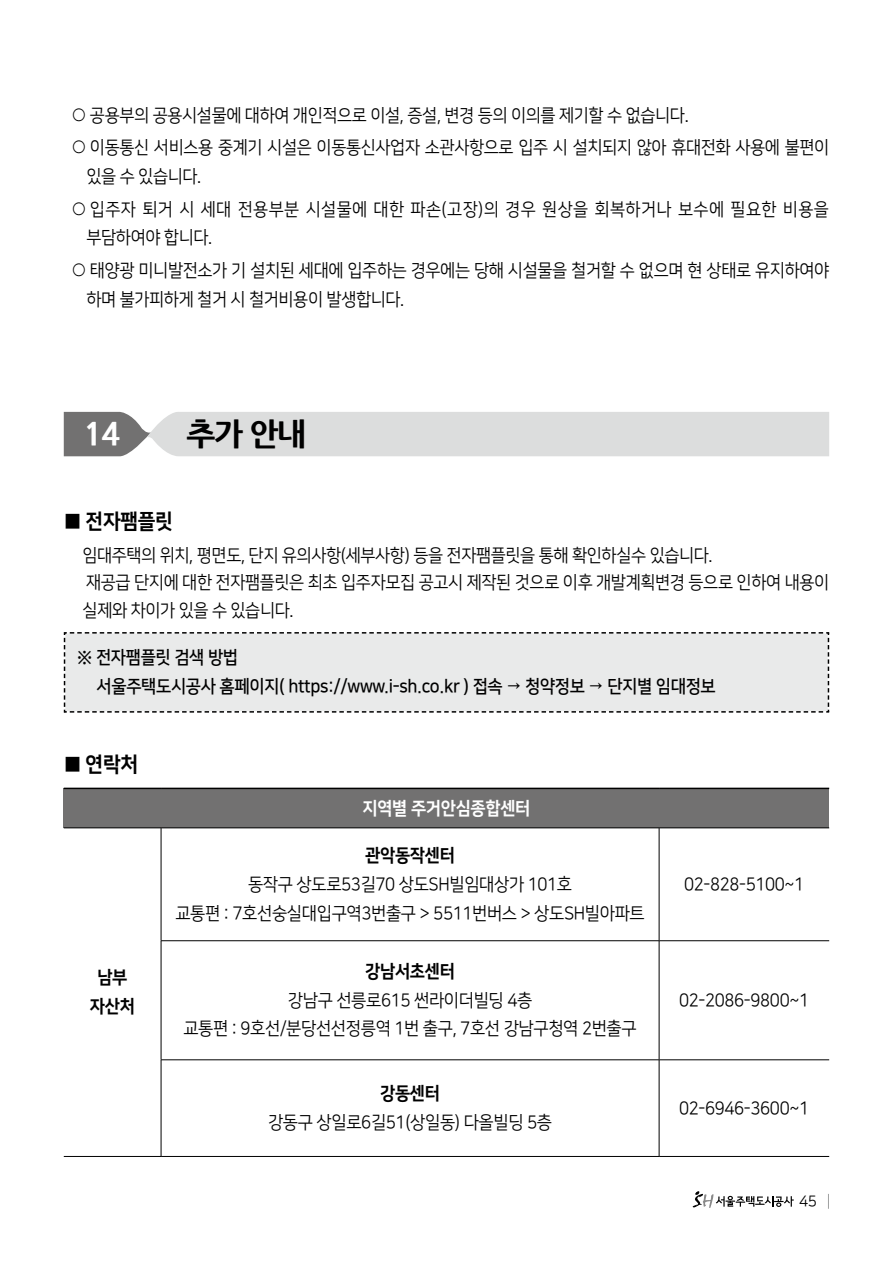
<style>
.page{position:relative;width:893px;height:1263px;background:#fff}
.page>*{position:absolute;margin:0;border:0;box-sizing:border-box;transform-origin:0 0}
.t1{font:800 31.5px "Nanum Gothic";color:#000}
.t2{font:800 31.5px "Nanum Gothic";color:#fff}
.t3{font:21px "Nanum Square OTFEB";letter-spacing:-.02em;color:#000;scale:.93 1}
.t4{font:18px/28.5px "Nanum Square OTFR";letter-spacing:-.02em;color:#000;scale:.92 1}
.t5{font:18px/28.8px "Nanum Square OTFR";letter-spacing:-.02em;color:#000;text-align:center;scale:.93 1}
.t6{font:18px/28.8px "Nanum Square OTFB";letter-spacing:-.02em;color:#000;scale:.93 1}
.t7{font:18px/28.5px "Nanum Square OTFR";letter-spacing:.025em;color:#000;scale:.92 1}
.t8{font:18px/28.8px "Nanum Square OTFEB";letter-spacing:-.02em;color:#000;text-align:center;scale:.93 1}
.t9{font:18px "Nanum Square OTFEB";letter-spacing:-.02em;color:#fff;scale:.93 1}
.t10{font:15px "Nanum Square OTFR";color:#000}
</style>
<div class="page">
<svg style="left:828px;top:1194px;width:1px;height:15px"></svg>
<svg style="left:693px;top:1191px;width:101px;height:17px"></svg>
<svg style="left:64px;top:411px;width:765px;height:45px;background:#d3d4d4"></svg>
<div style="left:63px;top:632px;width:767px;height:81px;background:#e9eaea"></div>
<div style="left:64px;top:788px;width:765px;height:40px;background:#727171"></div>
<hr style="left:64px;top:828px;width:97px;height:1px;background:#000">
<hr style="left:64px;top:1156px;width:97px;height:1px;background:#000">
<hr style="left:161px;top:828px;width:498px;height:1px;background:#000">
<hr style="left:161px;top:828px;width:1px;height:112px;background:#000">
<hr style="left:659px;top:828px;width:170px;height:1px;background:#000">
<hr style="left:659px;top:828px;width:1px;height:112px;background:#000">
<hr style="left:161px;top:940px;width:498px;height:1px;background:#000">
<hr style="left:161px;top:941px;width:1px;height:118px;background:#000">
<hr style="left:659px;top:940px;width:170px;height:1px;background:#000">
<hr style="left:659px;top:941px;width:1px;height:118px;background:#000">
<hr style="left:161px;top:1059px;width:498px;height:1px;background:#000">
<hr style="left:161px;top:1060px;width:1px;height:96px;background:#000">
<hr style="left:659px;top:1059px;width:170px;height:1px;background:#000">
<hr style="left:659px;top:1060px;width:1px;height:96px;background:#000">
<hr style="left:161px;top:1156px;width:498px;height:1px;background:#000">
<hr style="left:659px;top:1156px;width:170px;height:1px;background:#000">
<hr style="left:64px;top:788px;width:97px;height:1px;background:#000">
<hr style="left:161px;top:788px;width:498px;height:1px;background:#000">
<hr style="left:659px;top:788px;width:170px;height:1px;background:#000">
<p class="t4" style="left:71px;top:101px;width:672px">○ 공용부의 공용시설물에 대하여 개인적으로 이설, 증설, 변경 등의 이의를 제기할 수 없습니다.</p>
<p class="t4" style="left:86px;top:134px;width:809px;text-indent:-15px">○ 이동통신 서비스용 중계기 시설은 이동통신사업자 소관사항으로 입주 시 설치되지 않아 휴대전화 사용에 불편이 있을 수 있습니다.</p>
<p class="t7" style="left:86px;top:195px;width:809px;text-indent:-15px">○ 입주자 퇴거 시 세대 전용부분 시설물에 대한 파손(고장)의 경우 원상을 회복하거나 보수에 필요한 비용을 부담하여야 합니다.</p>
<p class="t4" style="left:86px;top:256px;width:809px;text-indent:-15px">○ 태양광 미니발전소가 기 설치된 세대에 입주하는 경우에는 당해 시설물을 철거할 수 없으며 현 상태로 유지하여야 하며 불가피하게 철거 시 철거비용이 발생합니다.</p>
<h1 class="t2" style="left:84px;top:417px;width:38px">14</h1>
<h1 class="t1" style="left:186px;top:417px;width:121px">추가 안내</h1>
<p class="t3" style="left:64px;top:510px;width:119px">■ 전자팸플릿</p>
<p class="t4" style="left:64px;top:542px;width:707px">◯ 임대주택의 위치, 평면도, 단지 유의사항(세부사항) 등을 전자팸플릿을 통해 확인하실수 있습니다.</p>
<p class="t4" style="left:64px;top:569px;width:833px">◯ 재공급 단지에 대한 전자팸플릿은 최초 입주자모집 공고시 제작된 것으로 이후 개발계획변경 등으로 인하여 내용이</p>
<p class="t4" style="left:83px;top:596px;width:231px">실제와 차이가 있을 수 있습니다.</p>
<p class="t6" style="left:97px;top:644px;width:667px;text-indent:-19px">※ 전자팸플릿 검색 방법<br>서울주택도시공사 홈페이지( https://www.i-sh.co.kr ) 접속 → 청약정보 → 단지별 임대정보</p>
<p class="t3" style="left:64px;top:752px;width:82px">■ 연락처</p>
<p class="t8" style="left:90px;top:963px;width:50px">남부 자산처</p>
<p class="t9" style="left:362px;top:798px;width:182px">지역별 주거안심종합센터</p>
<p class="t8" style="left:365px;top:841px;width:98px">관악동작센터</p>
<p class="t5" style="left:175px;top:870px;width:506px">동작구 상도로53길70 상도SH빌임대상가 101호<br>교통편 : 7호선숭실대입구역3번출구 &gt; 5511번버스 &gt; 상도SH빌아파트</p>
<p class="t5" style="left:684px;top:870px;width:131px">02-828-5100~1</p>
<p class="t8" style="left:365px;top:957px;width:98px">강남서초센터</p>
<p class="t5" style="left:183px;top:986px;width:489px">강남구 선릉로615 썬라이더빌딩 4층<br>교통편 : 9호선/분당선선정릉역 1번 출구, 7호선 강남구청역 2번출구</p>
<p class="t5" style="left:679px;top:986px;width:141px">02-2086-9800~1</p>
<p class="t8" style="left:380px;top:1079px;width:66px">강동센터</p>
<p class="t5" style="left:268px;top:1108px;width:307px">강동구 상일로6길51(상일동) 다올빌딩 5층</p>
<p class="t5" style="left:679px;top:1094px;width:141px">02-6946-3600~1</p>
<p class="t10" style="left:799px;top:1193px;width:19px">45</p>
</div>
